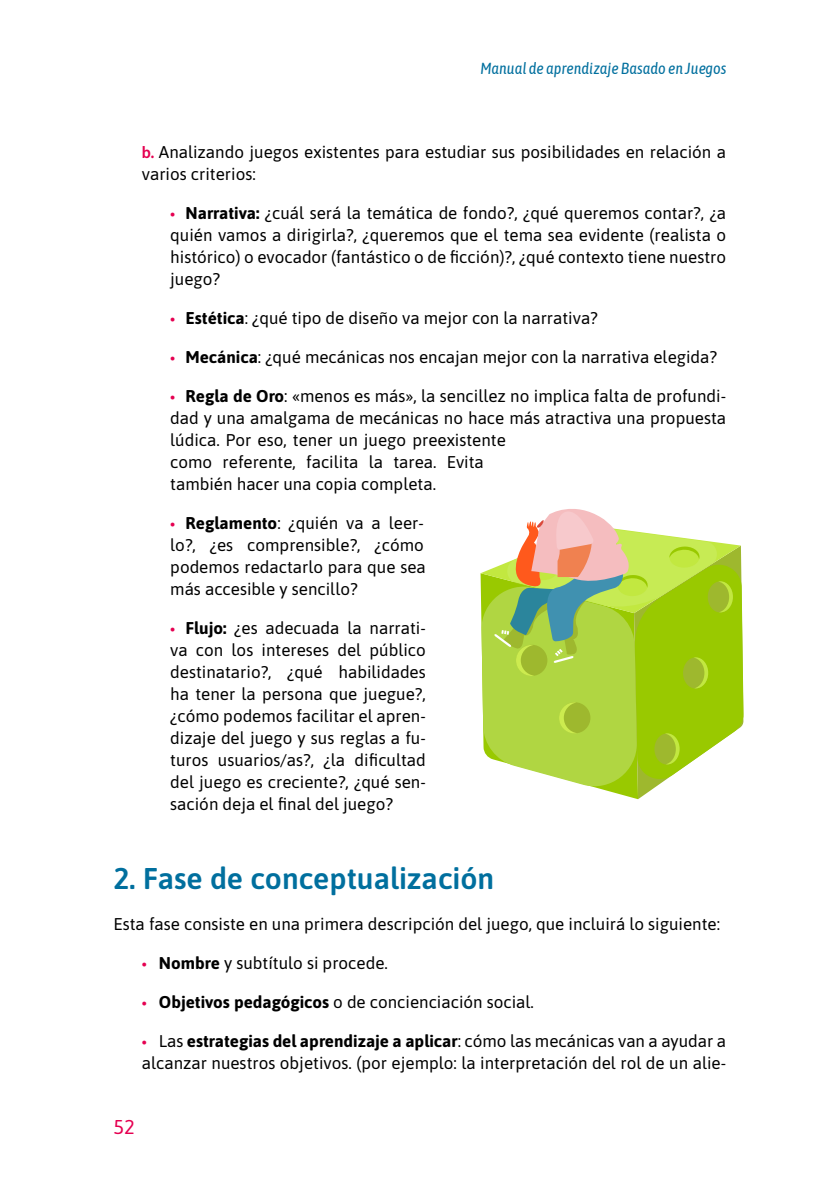
<style>
.page{position:relative;width:840px;height:1191px;background:#fff}
.page>*{position:absolute;margin:0;border:0;box-sizing:border-box;transform-origin:0 0}
.t1{font:600 30px "Asap";color:#006f9e}
.t2{font:20px "Asap";color:#e50051}
.t3{font:17px/22px "Asap";color:#000}
.t4{font:italic 16px "Asap Condensed";color:#006f9e}
.s1{font-family:"Myriad Variable Concept";color:#e50051}
.s2{font-weight:700}
</style>
<div class="page">
<svg style="left:480px;top:509px;width:263px;height:290px"></svg>
<p class="t4" style="left:480px;top:57px;width:247px">Manual de aprendizaje Basado en Juegos</p>
<p class="t3" style="left:142px;top:140px;width:585px"><span class="s1">b.</span> Analizando juegos existentes para estudiar sus posibilidades en relación a varios criterios:</p>
<p class="t3" style="left:170px;top:201px;width:557px;text-align:justify"><span class="s1">•</span> <span class="s2">Narrativa:</span> ¿cuál será la temática de fondo?, ¿qué queremos contar?, ¿a quién vamos a dirigirla?, ¿queremos que el tema sea evidente (realista o histórico) o evocador (fantástico o de ficción)?, ¿qué contexto tiene nuestro juego?</p>
<p class="t3" style="left:170px;top:306px;width:429px"><span class="s1">•</span> <span class="s2">Estética</span>: ¿qué tipo de diseño va mejor con la narrativa?</p>
<p class="t3" style="left:170px;top:345px;width:548px"><span class="s1">•</span> <span class="s2">Mecánica</span>: ¿qué mecánicas nos encajan mejor con la narrativa elegida?</p>
<p class="t3" style="left:170px;top:384px;width:557px"><span class="s1">•</span> <span class="s2">Regla de Oro</span>: «menos es más», la sencillez no implica falta de profundi&shy;dad y una amalgama de mecánicas no hace más atractiva una propuesta lúdica. Por eso, tener un juego preexistente<br>como referente, facilita la tarea. Evita<br>también hacer una copia completa.</p>
<p class="t3" style="left:170px;top:511px;width:257px;text-align:justify"><span class="s1">•</span> <span class="s2">Reglamento</span>: ¿quién va a leer&shy;lo?, ¿es comprensible?, ¿cómo podemos redactarlo para que sea más accesible y sencillo?</p>
<p class="t3" style="left:170px;top:616px;width:257px;text-align:justify"><span class="s1">•</span> <span class="s2">Flujo:</span> ¿es adecuada la narrati&shy;va con los intereses del público destinatario?, ¿qué habilidades ha tener la persona que juegue?, ¿cómo podemos facilitar el apren&shy;dizaje del juego y sus reglas a fu&shy;turos usuarios/as?, ¿la dificultad del juego es creciente?, ¿qué sen&shy;sación deja el final del juego?</p>
<h1 class="t1" style="left:113px;top:856px;width:382px">2. Fase de conceptualización</h1>
<p class="t3" style="left:113px;top:912px;width:607px">Esta fase consiste en una primera descripción del juego, que incluirá lo siguiente:</p>
<p class="t3" style="left:142px;top:951px;width:247px"><span class="s1">•</span> <span class="s2">Nombre</span> y subtítulo si procede.</p>
<p class="t3" style="left:142px;top:990px;width:393px"><span class="s1">•</span> <span class="s2">Objetivos pedagógicos</span> o de concienciación social.</p>
<p class="t3" style="left:142px;top:1029px;width:585px"><span class="s1">•</span> Las <span class="s2">estrategias del aprendizaje a aplicar</span>: cómo las mecánicas van a ayudar a alcanzar nuestros objetivos. (por ejemplo: la interpretación del rol de un alie-</p>
<p class="t2" style="left:113px;top:1113px;width:23px">52</p>
</div>
